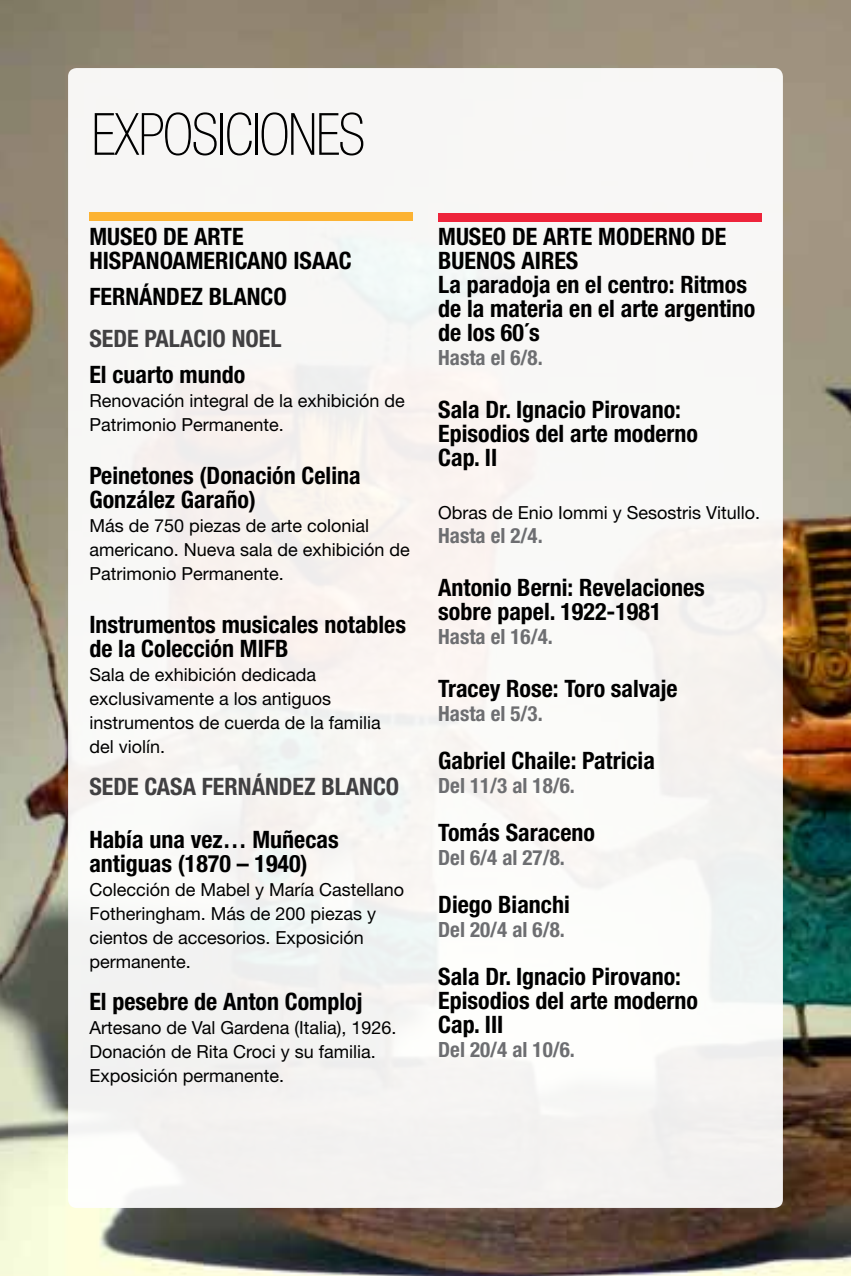
<style>
.page{position:relative;width:851px;height:1276px;background:#fff}
.page>*{position:absolute;margin:0;border:0;box-sizing:border-box;transform-origin:0 0}
.t1{font:100 condensed 58.2px "Helvetica Neue LT Std";letter-spacing:-.025em;color:#000;scale:.96 1}
.t2{font:700 condensed 24px/24px "Helvetica Neue LT Std";color:#000}
.t3{font:700 condensed 24px "Helvetica Neue LT Std";color:#414042}
.t4{font:700 condensed 21px "Helvetica Neue LT Std";color:#6d6e71}
.t5{font:18px/24px "Helvetica Neue LT Std";color:#000}
</style>
<div class="page">
<img style="left:0;top:0;width:850px;height:1276px">
<div style="left:68px;top:68px;width:714px;height:1140px;background:#f8f6f5;border-radius:9px"></div>
<div style="left:89px;top:213px;width:323px;height:8px;background:#fcb333"></div>
<div style="left:438px;top:213px;width:323px;height:8px;background:#ee243b"></div>
<h1 class="t1" style="left:91px;top:102px;width:287px">EXPOSICIONES</h1>
<p class="t2" style="left:89px;top:224px;width:264px">MUSEO DE ARTE<br>HISPANOAMERICANO ISAAC</p>
<p class="t2" style="left:89px;top:284px;width:199px">FERNÁNDEZ BLANCO</p>
<p class="t3" style="left:89px;top:324px;width:26px">Sede</p>
<p class="t3" style="left:144px;top:324px;width:138px">PALACIO NOEL</p>
<p class="t2" style="left:89px;top:362px;width:157px">El cuarto mundo</p>
<p class="t5" style="left:89px;top:388px;width:317px">Renovación integral de la exhibición de<br>Patrimonio Permanente.</p>
<p class="t2" style="left:89px;top:463px;width:273px">Peinetones (Donación Celina<br>González Garaño)</p>
<p class="t5" style="left:89px;top:513px;width:322px">Más de 750 piezas de arte colonial americano. Nueva sala de exhibición de<br>Patrimonio Permanente.</p>
<p class="t2" style="left:89px;top:612px;width:318px">Instrumentos musicales notables de la Colección MIFB</p>
<p class="t5" style="left:89px;top:662px;width:293px">Sala de exhibición dedicada exclusivamente a los antiguos instrumentos de cuerda de la familia del violín.</p>
<p class="t3" style="left:89px;top:772px;width:26px">Sede</p>
<p class="t3" style="left:144px;top:772px;width:256px">CASA FERNÁNDEZ BLANCO</p>
<p class="t2" style="left:89px;top:827px;width:251px">Había una vez… Muñecas antiguas (1870 – 1940)</p>
<p class="t5" style="left:89px;top:877px;width:316px">Colección de Mabel y María Castellano<br>Fotheringham. Más de 200 piezas y cientos de accesorios. Exposición permanente.</p>
<p class="t2" style="left:89px;top:989px;width:275px">El pesebre de Anton Comploj</p>
<p class="t5" style="left:89px;top:1015px;width:309px">Artesano de Val Gardena (Italia), 1926.<br>Donación de Rita Croci y su familia.<br>Exposición permanente.</p>
<p class="t2" style="left:438px;top:224px;width:318px">MUSEO DE ARTE MODERNO DE<br>BUENOS AIRES<br>La paradoja en el centro: Ritmos de la materia en el arte argentino de los 60´s</p>
<p class="t4" style="left:438px;top:345px;width:106px">Hasta el 6/8.</p>
<p class="t2" style="left:438px;top:397px;width:261px">Sala Dr. Ignacio Pirovano:<br>Episodios del arte moderno<br>Cap. II</p>
<p class="t5" style="left:438px;top:500px;width:323px">Obras de Enio Iommi y Sesostris Vitullo.</p>
<p class="t4" style="left:438px;top:523px;width:106px">Hasta el 2/4.</p>
<p class="t2" style="left:438px;top:575px;width:268px">Antonio Berni: Revelaciones sobre papel. 1922-1981</p>
<p class="t4" style="left:438px;top:623px;width:116px">Hasta el 16/4.</p>
<p class="t2" style="left:438px;top:676px;width:241px">Tracey Rose: Toro salvaje</p>
<p class="t4" style="left:438px;top:700px;width:106px">Hasta el 5/3.</p>
<p class="t2" style="left:438px;top:748px;width:218px">Gabriel Chaile: Patricia</p>
<p class="t4" style="left:438px;top:772px;width:138px">Del 11/3 al 18/6.</p>
<p class="t2" style="left:438px;top:820px;width:158px">Tomás Saraceno</p>
<p class="t4" style="left:438px;top:844px;width:128px">Del 6/4 al 27/8.</p>
<p class="t2" style="left:438px;top:892px;width:133px">Diego Bianchi</p>
<p class="t4" style="left:438px;top:916px;width:128px">Del 20/4 al 6/8.</p>
<p class="t2" style="left:438px;top:964px;width:261px">Sala Dr. Ignacio Pirovano:<br>Episodios del arte moderno<br>Cap. III</p>
<p class="t4" style="left:438px;top:1036px;width:138px">Del 20/4 al 10/6.</p>
</div>
